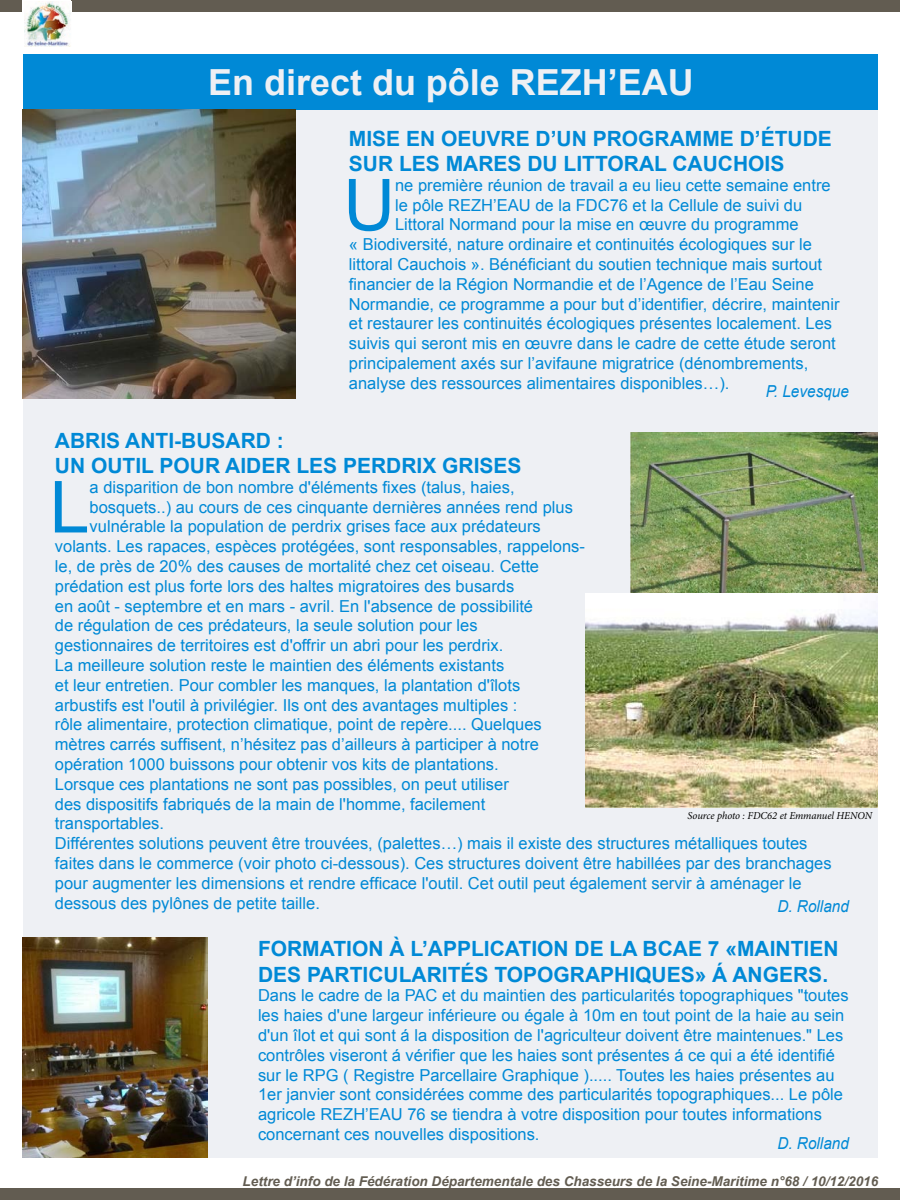
<style>
.page{position:relative;width:900px;height:1200px;background:#fff}
.page>*{position:absolute;margin:0;border:0;box-sizing:border-box;transform-origin:0 0}
.t1{font:71.85px "Arial";color:#0089d6}
.t2{font:700 36px "Arial";color:#eef0f4}
.t3{font:700 21px/25.2px "Arial";color:#0089d6}
.t4{font:16.5px/19.8px "Arial";color:#0089d6}
.t5{font:italic 16.5px "Arial";color:#0089d6;scale:.93 1}
.t6{font:italic 700 13.5px "Arial";color:#625c51}
.t7{font:italic 10.65px "Minion Pro";letter-spacing:-.005em;color:#000}
</style>
<div class="page">
<div style="left:0;top:0;width:900px;height:12px;background:#625c51"></div>
<div style="left:0;top:1188px;width:900px;height:12px;background:#625c51"></div>
<div style="left:22px;top:0;width:49px;height:48px;background:#fff"></div>
<img style="left:24px;top:2px;width:47px;height:44px">
<div style="left:23px;top:110px;width:855px;height:1048px;background:#eef0f4"></div>
<div style="left:23px;top:54px;width:855px;height:56px;background:#0089d6"></div>
<img style="left:22px;top:110px;width:273px;height:289px">
<img style="left:630px;top:433px;width:248px;height:160px">
<img style="left:585px;top:593px;width:293px;height:214px">
<img style="left:22px;top:938px;width:185px;height:220px">
<p class="t2" style="left:208px;top:58px;width:487px">En direct du pôle REZH’EAU</p>
<p class="t3" style="left:349px;top:126px;width:485px">MISE EN OEUVRE D’UN PROGRAMME D’ÉTUDE<br>SUR LES MARES DU LITTORAL CAUCHOIS</p>
<p class="t1" style="left:343px;top:158px;width:53px">U</p>
<p class="t4" style="left:395px;top:175px;width:437px">ne première réunion de travail a eu lieu cette semaine entre</p>
<p class="t4" style="left:395px;top:195px;width:409px">le pôle REZH’EAU de la FDC76 et la Cellule de suivi du</p>
<p class="t4" style="left:395px;top:215px;width:405px">Littoral Normand pour la mise en œuvre du programme</p>
<p class="t4" style="left:349px;top:235px;width:465px">« Biodiversité, nature ordinaire et continuités écologiques sur le</p>
<p class="t4" style="left:349px;top:254px;width:475px">littoral Cauchois ». Bénéficiant du soutien technique mais surtout</p>
<p class="t4" style="left:349px;top:274px;width:466px">financier de la Région Normandie et de l’Agence de l’Eau Seine</p>
<p class="t4" style="left:349px;top:294px;width:492px">Normandie, ce programme a pour but d’identifier, décrire, maintenir</p>
<p class="t4" style="left:349px;top:314px;width:485px">et restaurer les continuités écologiques présentes localement. Les</p>
<p class="t4" style="left:349px;top:334px;width:488px">suivis qui seront mis en œuvre dans le cadre de cette étude seront</p>
<p class="t4" style="left:349px;top:353px;width:461px">principalement axés sur l’avifaune migratrice (dénombrements,</p>
<p class="t4" style="left:349px;top:373px;width:382px">analyse des ressources alimentaires disponibles…).</p>
<p class="t5" style="left:766px;top:381px;width:91px">P. Levesque</p>
<p class="t3" style="left:55px;top:429px;width:231px">ABRIS ANTI-BUSARD :</p>
<p class="t3" style="left:55px;top:454px;width:468px">UN OUTIL POUR AIDER LES PERDRIX GRISES</p>
<p class="t1" style="left:50px;top:460px;width:41px">L</p>
<p class="t4" style="left:90px;top:477px;width:427px">a disparition de bon nombre d'éléments fixes (talus, haies,</p>
<p class="t4" style="left:90px;top:497px;width:485px">bosquets..) au cours de ces cinquante dernières années rend plus</p>
<p class="t4" style="left:90px;top:517px;width:453px">vulnérable la population de perdrix grises face aux prédateurs</p>
<p class="t4" style="left:55px;top:537px;width:532px">volants. Les rapaces, espèces protégées, sont responsables, rappelons-</p>
<p class="t4" style="left:55px;top:557px;width:486px">le, de près de 20% des causes de mortalité chez cet oiseau. Cette</p>
<p class="t4" style="left:55px;top:576px;width:461px">prédation est plus forte lors des haltes migratoires des busards</p>
<p class="t4" style="left:55px;top:596px;width:480px">en août - septembre et en mars - avril. En l'absence de possibilité</p>
<p class="t4" style="left:55px;top:616px;width:424px">de régulation de ces prédateurs, la seule solution pour les</p>
<p class="t4" style="left:55px;top:636px;width:450px">gestionnaires de territoires est d'offrir un abri pour les perdrix.</p>
<p class="t4" style="left:55px;top:656px;width:488px">La meilleure solution reste le maintien des éléments existants<br>et leur entretien. Pour combler les manques, la plantation d'îlots arbustifs est l'outil à privilégier. Ils ont des avantages multiples : rôle alimentaire, protection climatique, point de repère.... Quelques mètres carrés suffisent, n’hésitez pas d’ailleurs à participer à notre opération 1000 buissons pour obtenir vos kits de plantations.<br>Lorsque ces plantations ne sont pas possibles, on peut utiliser<br>des dispositifs fabriqués de la main de l'homme, facilement transportables.</p>
<p class="t4" style="left:55px;top:834px;width:778px">Différentes solutions peuvent être trouvées, (palettes…) mais il existe des structures métalliques toutes faites dans le commerce (voir photo ci-dessous). Ces structures doivent être habillées par des branchages pour augmenter les dimensions et rendre efficace l'outil. Cet outil peut également servir à aménager le dessous des pylônes de petite taille.</p>
<p class="t7" style="left:688px;top:808px;width:186px">Source photo : FDC62 et Emmanuel HENON</p>
<p class="t5" style="left:777px;top:895px;width:79px">D. Rolland</p>
<p class="t3" style="left:258px;top:937px;width:582px">FORMATION À L’APPLICATION DE LA BCAE 7 «MAINTIEN<br>DES PARTICULARITÉS TOPOGRAPHIQUES» Á ANGERS.</p>
<p class="t4" style="left:258px;top:986px;width:592px">Dans le cadre de la PAC et du maintien des particularités topographiques "toutes les haies d'une largeur inférieure ou égale à 10m en tout point de la haie au sein d'un îlot et qui sont á la disposition de l'agriculteur doivent être maintenues." Les contrôles viseront á vérifier que les haies sont présentes á ce qui a été identifié sur le RPG ( Registre Parcellaire Graphique )..... Toutes les haies présentes au 1er janvier sont considérées comme des particularités topographiques... Le pôle agricole REZH’EAU 76 se tiendra à votre disposition pour toutes informations concernant ces nouvelles dispositions.</p>
<p class="t5" style="left:777px;top:1132px;width:79px">D. Rolland</p>
<p class="t6" style="left:243px;top:1172px;width:637px">Lettre d’info de la Fédération Départementale des Chasseurs de la Seine-Maritime n°68 / 10/12/2016</p>
</div>
